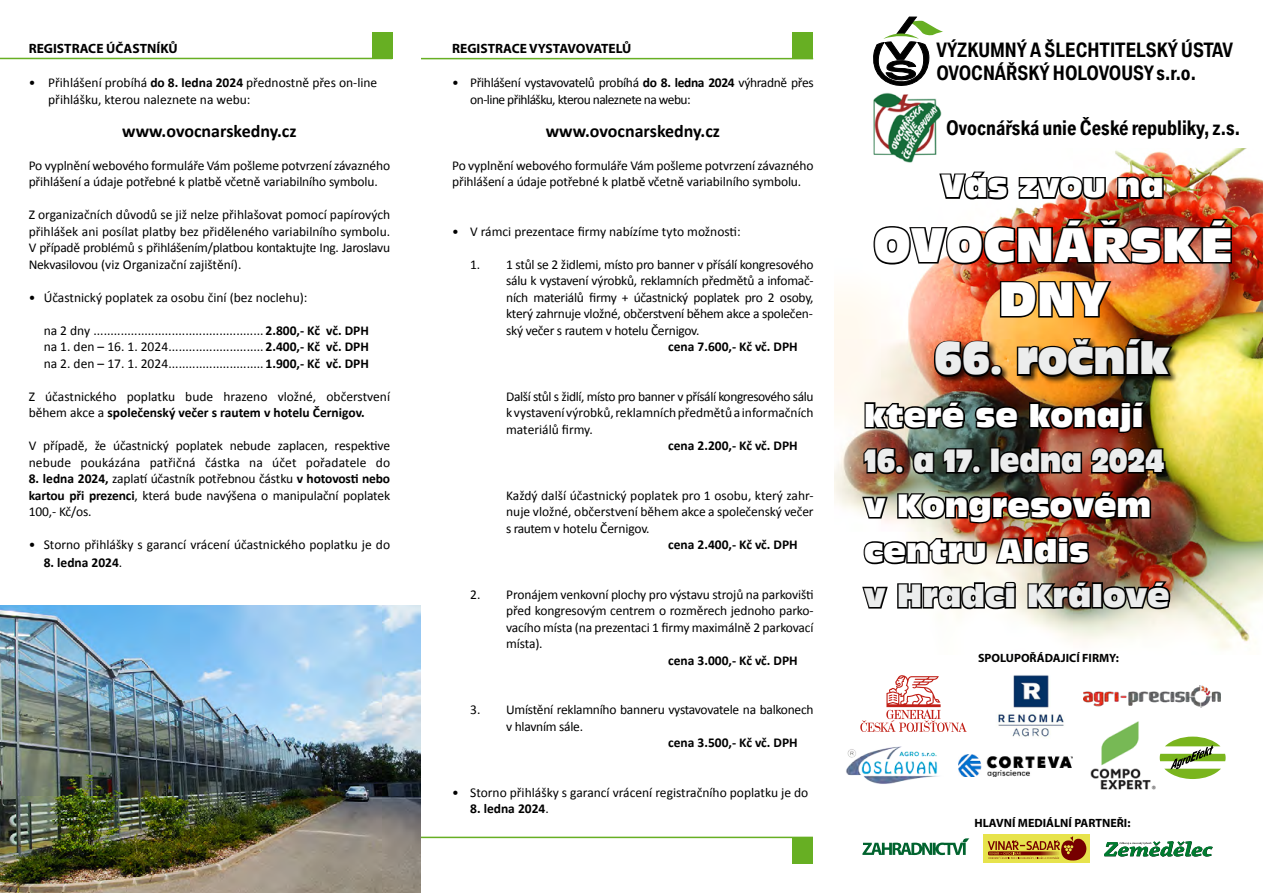
<style>
.page{position:relative;width:1263px;height:893px;background:#fff}
.page>*{position:absolute;margin:0;border:0;box-sizing:border-box;transform-origin:0 0}
.t1{font:45px/54px "Incised 901 AT Compact";color:#fff;text-align:center}
.t2{font:42px "Incised 901 AT Nord";color:#eceded;scale:.75 1}
.t3{font:30px/45px "Incised 901 AT Compact";color:#fff}
.t4{font:30px "Incised 901 AT Nord";color:#eceded;scale:.7 1}
.t5{font:30px "Incised 901 AT Compact";color:#eceded}
.t6{font:700 condensed 19.5px "BMW Type";color:#000}
.t7{font:700 condensed 19.2px/22.6px "BMW Type";color:#000}
.t8{font:700 18px "Calibri";color:#000}
.t9{font:13.5px/16.5px "Calibri";letter-spacing:-.01em;color:#000;text-align:justify}
.t10{font:700 13.5px "Calibri";color:#000}
.t11{font:13.5px/16.5px "Calibri";letter-spacing:-.04em;color:#000}
.t12{font:700 13.5px "Myriad Pro";color:#000}
.t13{font:700 12px "Myriad Pro";color:#000}
.s1{font-weight:700}
.s2{font-weight:400}
.s3{font-weight:300}
</style>
<div class="page">
<img style="left:834px;top:149px;width:429px;height:500px">
<svg style="left:873px;top:17px;width:70px;height:69px"></svg>
<img style="left:873px;top:92px;width:72px;height:73px">
<img style="left:998px;top:279px;width:116px;height:41px">
<img style="left:860px;top:490px;width:312px;height:142px">
<img style="left:861px;top:337px;width:314px;height:139px">
<hr style="left:0;top:58px;width:392px;height:1px;background:#67af23">
<div style="left:372px;top:32px;width:20px;height:27px;background:#67af23"></div>
<hr style="left:421px;top:58px;width:392px;height:1px;background:#67af23">
<div style="left:792px;top:32px;width:21px;height:27px;background:#67af23"></div>
<hr style="left:421px;top:837px;width:392px;height:1px;background:#67af23">
<div style="left:792px;top:837px;width:21px;height:26px;background:#67af23"></div>
<svg style="left:862px;top:838px;width:107px;height:17px"></svg>
<svg style="left:1104px;top:841px;width:109px;height:16px"></svg>
<div style="left:983px;top:835px;width:107px;height:28px;background:#e7e34c"></div>
<svg style="left:988px;top:836px;width:99px;height:25px"></svg>
<img style="left:959px;top:754px;width:113px;height:23px">
<img style="left:998px;top:675px;width:66px;height:62px">
<svg style="left:860px;top:675px;width:107px;height:57px"></svg>
<img style="left:846px;top:746px;width:92px;height:38px">
<img style="left:872px;top:170px;width:361px;height:96px">
<img style="left:1084px;top:685px;width:136px;height:22px">
<img style="left:0;top:606px;width:421px;height:287px">
<img style="left:1090px;top:721px;width:66px;height:69px">
<svg style="left:1160px;top:737px;width:65px;height:42px"></svg>
<p class="t12" style="left:29px;top:39px;width:151px">REGISTRACE ÚČASTNÍKŮ</p>
<p class="t9" style="left:48px;top:74px;width:331px;text-indent:-19px">• Přihlášení probíhá <span class="s1">do 8. ledna 2024</span> přednostně přes on-line přihlášku, kterou naleznete na webu:</p>
<h3 class="t8" style="left:122px;top:119px;width:176px">www.ovocnarskedny.cz</h3>
<p class="t9" style="left:29px;top:157px;width:363px">Po vyplnění webového formuláře Vám pošleme potvrzení závazného přihlášení a údaje potřebné k platbě včetně variabilního symbolu.</p>
<p class="t9" style="left:29px;top:206px;width:363px">Z organizačních důvodů se již nelze přihlašovat pomocí papírových přihlášek ani posílat platby bez přiděleného variabilního symbolu.<br>V případě problémů s přihlášením/platbou kontaktujte Ing. Jaroslavu Nekvasilovou (viz Organizační zajištění).</p>
<p class="t9" style="left:29px;top:289px;width:280px">• Účastnický poplatek za osobu činí (bez noclehu):</p>
<p class="t9" style="left:44px;top:322px;width:327px">na 2 dny .................................................. <span class="s1">2.800,- Kč vč. DPH </span>na 1. den – 16. 1. 2024............................ <span class="s1">2.400,- Kč vč. DPH </span>na 2. den – 17. 1. 2024............................ <span class="s1">1.900,- Kč vč. DPH</span></p>
<p class="t9" style="left:29px;top:388px;width:363px">Z účastnického poplatku bude hrazeno vložné, občerstvení během akce a <span class="s1">společenský večer s rautem v hotelu Černigov.</span></p>
<p class="t9" style="left:29px;top:437px;width:363px">V případě, že účastnický poplatek nebude zaplacen, respektive nebude poukázána patřičná částka na účet pořadatele do</p>
<p class="t9" style="left:29px;top:470px;width:363px"><span class="s1">8. ledna 2024,</span> zaplatí účastník potřebnou částku <span class="s1">v hotovosti nebo kartou při prezenci</span>, která bude navýšena o manipulační poplatek 100,- Kč/os.</p>
<p class="t9" style="left:29px;top:536px;width:363px">• Storno přihlášky s garancí vrácení účastnického poplatku je do</p>
<p class="t10" style="left:44px;top:554px;width:80px">8. ledna 2024<span class="s2">.</span></p>
<p class="t12" style="left:452px;top:39px;width:181px">REGISTRACE VYSTAVOVATELŮ</p>
<p class="t11" style="left:470px;top:74px;width:345px;text-indent:-18px">• Přihlášení vystavovatelů probíhá <span class="s1">do 8. ledna 2024</span> výhradně přes on-line přihlášku, kterou naleznete na webu:</p>
<h3 class="t8" style="left:546px;top:119px;width:176px">www.ovocnarskedny.cz</h3>
<p class="t9" style="left:452px;top:157px;width:363px">Po vyplnění webového formuláře Vám pošleme potvrzení závazného přihlášení a údaje potřebné k platbě včetně variabilního symbolu.</p>
<p class="t9" style="left:452px;top:223px;width:290px">• V rámci prezentace firmy nabízíme tyto možnosti:</p>
<p class="t9" style="left:506px;top:256px;width:309px;text-indent:-36px">1. 1 stůl se 2 židlemi, místo pro banner v přísálí kongresového sálu k vystavení výrobků, reklamních předmětů a infomač&shy;ních materiálů firmy + účastnický poplatek pro 2 osoby, který zahrnuje vložné, občerstvení během akce a společen&shy;ský večer s rautem v hotelu Černigov.</p>
<p class="t10" style="left:668px;top:338px;width:131px">cena 7.600,- Kč vč. DPH</p>
<p class="t9" style="left:506px;top:388px;width:309px">Další stůl s židlí, místo pro banner v přísálí kongresového sálu k vystavení výrobků,reklamníchpředmětůainformačních materiálů firmy.</p>
<p class="t10" style="left:668px;top:437px;width:131px">cena 2.200,- Kč vč. DPH</p>
<p class="t9" style="left:506px;top:487px;width:309px">Každý další účastnický poplatek pro 1 osobu, který zahr&shy;nuje vložné, občerstvení během akce a společenský večer s rautem v hotelu Černigov.</p>
<p class="t10" style="left:668px;top:536px;width:131px">cena 2.400,- Kč vč. DPH</p>
<p class="t9" style="left:506px;top:586px;width:309px;text-indent:-36px">2. Pronájem venkovní plochy pro výstavu strojů na parkovišti před kongresovým centrem o rozměrech jednoho parko&shy;vacího místa (na prezentaci 1 firmy maximálně 2 parkovací místa).</p>
<p class="t10" style="left:668px;top:651px;width:131px">cena 3.000,- Kč vč. DPH</p>
<p class="t9" style="left:506px;top:701px;width:309px;text-indent:-36px">3. Umístění reklamního banneru vystavovatele na balkonech v hlavním sále.</p>
<p class="t10" style="left:668px;top:734px;width:131px">cena 3.500,- Kč vč. DPH</p>
<p class="t9" style="left:452px;top:784px;width:358px">• Storno přihlášky s garancí vrácení registračního poplatku je do</p>
<p class="t10" style="left:470px;top:800px;width:80px">8. ledna 2024<span class="s2">.</span></p>
<h3 class="t7" style="left:936px;top:38px;width:298px">VÝZ<span class="s3">kum</span>NÝ A ŠLECHTITELSKÝ ÚSTAV<br>OVOCNÁŘSKÝ HOLOVOUSY S.R.O.</h3>
<h3 class="t6" style="left:946px;top:115px;width:296px">OVOCNÁŘSKÁ UNIE ČESKÉ REPUBLIKY, Z.S.</h3>
<h3 class="t3" style="left:941px;top:165px;width:224px">Vás zvou na</h3>
<h1 class="t1" style="left:873px;top:220px;width:361px">OVOCNÁŘSKÉ<br>DNY</h1>
<h2 class="t2" style="left:934px;top:333px;width:315px">66. ročník</h2>
<h3 class="t3" style="left:864px;top:395px;width:280px">které se konají</h3>
<h3 class="t4" style="left:864px;top:443px;width:430px">16. a 17. ledna 2024</h3>
<h3 class="t3" style="left:864px;top:485px;width:288px">v Kongresovém centru Aldis</h3>
<h3 class="t5" style="left:864px;top:578px;width:307px">v Hradci Králové</h3>
<p class="t13" style="left:978px;top:650px;width:142px">SPOLUPOŘÁDAJICÍ FIRMY:</p>
<p class="t13" style="left:974px;top:815px;width:158px">HLAVNÍ MEDIÁLNÍ PARTNEŘI:</p>
</div>
